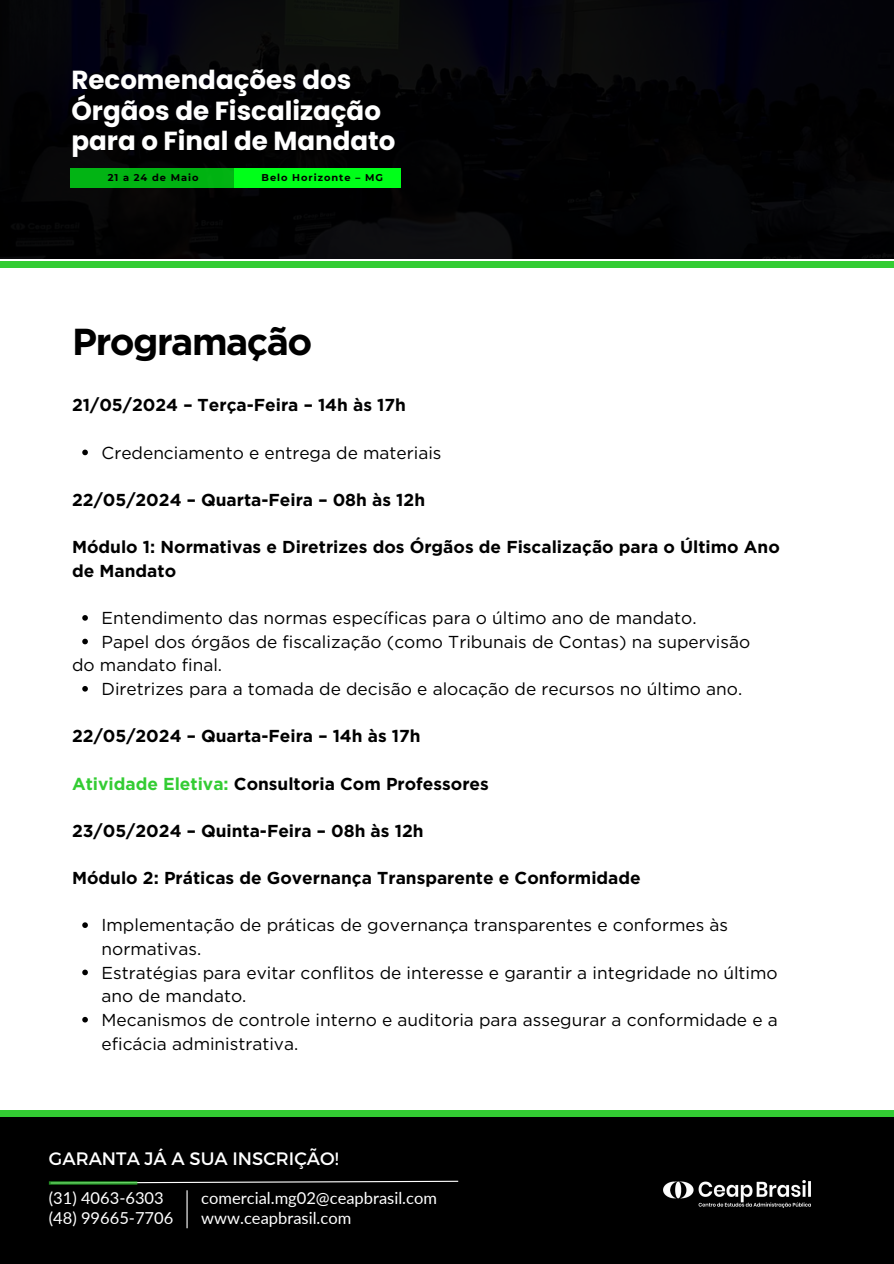
<style>
.page{position:relative;width:894px;height:1264px;background:#fff}
.page>*{position:absolute;margin:0;border:0;box-sizing:border-box;transform-origin:0 0}
.t1{font:700 37.5px "Gotham";letter-spacing:-.04em;color:#000}
.t2{font:700 26.1px/30.3px "Poppins";color:#fff}
.t3{font:18px "Montserrat";color:#fff}
.t4{font:17.25px/23.7px "Gotham";color:#000}
.t5{font:700 17.25px/23.7px "Gotham";color:#000}
.t6{font:16.5px "Lato";color:#fff}
.t7{font:700 9.9px "Montserrat";letter-spacing:.1em;color:#000}
.s1{color:#3c3}
</style>
<div class="page">
<svg style="left:82px;top:449px;width:6px;height:6px"></svg>
<svg style="left:82px;top:615px;width:6px;height:5px"></svg>
<svg style="left:82px;top:638px;width:6px;height:6px"></svg>
<svg style="left:82px;top:686px;width:6px;height:5px"></svg>
<svg style="left:82px;top:922px;width:6px;height:6px"></svg>
<svg style="left:82px;top:969px;width:6px;height:6px"></svg>
<svg style="left:82px;top:1016px;width:6px;height:6px"></svg>
<div style="left:0;top:1113px;width:893px;height:150px;background:#000"></div>
<div style="left:0;top:1109px;width:893px;height:7px;background:#3c3"></div>
<svg style="left:137px;top:1180px;width:322px;height:4px"></svg>
<hr style="left:49px;top:1181px;width:88px;height:3px;background:#3c3">
<hr style="left:186px;top:1190px;width:1px;height:38px;background:#fff">
<img style="left:663px;top:1180px;width:147px;height:27px">
<div style="left:0;top:261px;width:893px;height:7px;background:#3c3"></div>
<img style="left:0;top:0;width:893px;height:259px">
<div style="left:70px;top:168px;width:166px;height:19px;background:#01b312"></div>
<div style="left:234px;top:168px;width:167px;height:19px;background:#00ff19"></div>
<h5 class="t2" style="left:71px;top:65px;width:325px">Recomendações dos<br>Órgãos de Fiscalização para o Final de Mandato</h5>
<h5 class="t7" style="left:108px;top:171px;width:92px">21 a 24 de Maio</h5>
<h5 class="t7" style="left:261px;top:171px;width:123px">Belo Horizonte – MG</h5>
<p class="t1" style="left:72px;top:319px;width:242px">Programação</p>
<h2 class="t5" style="left:72px;top:393px;width:335px">21/05/2024 – Terça-Feira – 14h às 17h</h2>
<p class="t4" style="left:101px;top:440px;width:341px">Credenciamento e entrega de materiais</p>
<p class="t5" style="left:72px;top:488px;width:354px">22/05/2024 – Quarta-Feira – 08h às 12h</p>
<p class="t5" style="left:72px;top:535px;width:709px">Módulo 1: Normativas e Diretrizes dos Órgãos de Fiscalização para o Último Ano de Mandato</p>
<h1 class="t4" style="left:101px;top:606px;width:596px">Entendimento das normas específicas para o último ano de mandato.</h1>
<h4 class="t4" style="left:101px;top:629px;width:650px">Papel dos órgãos de fiscalização (como Tribunais de Contas) na supervisão</h4>
<p class="t4" style="left:72px;top:653px;width:151px">do mandato final.</p>
<h4 class="t4" style="left:101px;top:677px;width:642px">Diretrizes para a tomada de decisão e alocação de recursos no último ano.</h4>
<h4 class="t5" style="left:72px;top:724px;width:350px">22/05/2024 – Quarta-Feira – 14h às 17h</h4>
<p class="t5" style="left:72px;top:771px;width:418px"><span class="s1">Atividade Eletiva:</span> Consultoria Com Professores</p>
<p class="t5" style="left:72px;top:818px;width:353px">23/05/2024 – Quinta-Feira – 08h às 12h</p>
<h5 class="t5" style="left:72px;top:866px;width:570px">Módulo 2: Práticas de Governança Transparente e Conformidade</h5>
<p class="t4" style="left:101px;top:913px;width:628px">Implementação de práticas de governança transparentes e conformes às normativas.</p>
<h4 class="t4" style="left:101px;top:960px;width:677px">Estratégias para evitar conflitos de interesse e garantir a integridade no último ano de mandato.</h4>
<h4 class="t4" style="left:101px;top:1007px;width:677px">Mecanismos de controle interno e auditoria para assegurar a conformidade e a eficácia administrativa.</h4>
<p class="t3" style="left:49px;top:1146px;width:291px">GARANTA JÁ A SUA INSCRIÇÃO!</p>
<h4 class="t6" style="left:49px;top:1188px;width:116px">(31) 4063-6303</h4>
<h4 class="t6" style="left:201px;top:1188px;width:237px">comercial.mg02@ceapbrasil.com</h4>
<p class="t6" style="left:49px;top:1207px;width:126px">(48) 99665-7706</p>
<h3 class="t6" style="left:201px;top:1207px;width:151px">www.ceapbrasil.com</h3>
</div>
